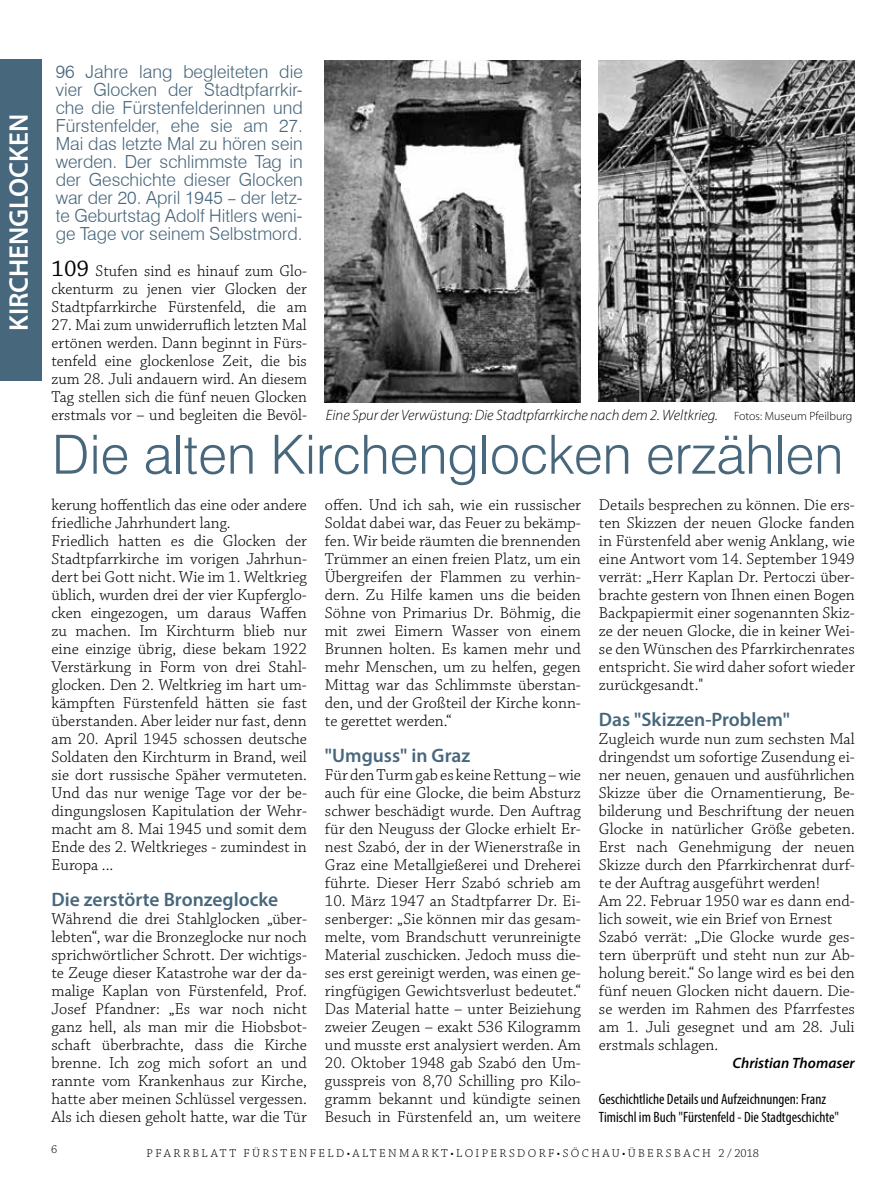
<style>
.page{position:relative;width:893px;height:1191px;background:#fff}
.page>*{position:absolute;margin:0;border:0;box-sizing:border-box;transform-origin:0 0}
.t1{font:300 54px "Swiss 721 BT";color:#47677c}
.t2{font:600 27px "Myriad Pro";color:#fff}
.t3{font:600 19.5px "Myriad Pro";color:#47677c}
.t4{font:300 18px/18px "Swiss 721 BT";color:#47677c;text-align:justify}
.t5{font:300 16.5px/18px "Chaparral Pro";color:#000;text-align:justify}
.t6{font:condensed 15px/18px "Myriad Pro";color:#000}
.t7{font:italic 300 15px "Myriad Pro";color:#000}
.t8{font:italic 600 15px "Myriad Pro";color:#000}
.t9{font:300 12px "Chaparral Pro";letter-spacing:.2em;color:#000}
.s1{font-family:"Myriad Pro";font-size:16.5px;color:#000}
.s2{font-weight:400;font-size:24px}
.s3{font-style:normal;font-size:12px}
</style>
<div class="page">
<img style="left:325px;top:60px;width:256px;height:342px">
<img style="left:599px;top:60px;width:256px;height:342px">
<div style="left:0;top:60px;width:41px;height:321px;background:#47677c"></div>
<h2 class="t2" style="left:2px;top:331px;width:219px;rotate:-90deg">KIRCHENGLOCKEN</h2>
<p class="t4" style="left:56px;top:62px;width:249px">96 Jahre lang begleiteten die vier Glocken der Stadtpfarrkir&shy;che die Fürstenfelderinnen und Fürstenfelder, ehe sie am 27.<br>Mai das letzte Mal zu hören sein werden. Der schlimmste Tag in der Geschichte dieser Glocken war der 20. April 1945 <span class="s1">–</span> der letz&shy;te Geburtstag Adolf Hitlers weni&shy;ge Tage vor seinem Selbstmord.</p>
<p class="t5" style="left:52px;top:262px;width:257px"><span class="s2">109</span> Stufen sind es hinauf zum Glo&shy;ckenturm zu jenen vier Glocken der Stadtpfarrkirche Fürstenfeld, die am</p>
<p class="t5" style="left:52px;top:316px;width:257px">27. Mai zum unwiderruflich letzten Mal ertönen werden. Dann beginnt in Fürs&shy;tenfeld eine glockenlose Zeit, die bis zum 28. Juli andauern wird. An diesem Tag stellen sich die fünf neuen Glocken erstmals vor – und begleiten die Bevöl-</p>
<p class="t7" style="left:326px;top:406px;width:528px">Eine Spur der Verwüstung: Die Stadtpfarrkirche nach dem 2. Weltkrieg. <span class="s3">Fotos: Museum Pfeilburg</span></p>
<h1 class="t1" style="left:52px;top:421px;width:793px">Die alten Kirchenglocken erzählen</h1>
<p class="t5" style="left:325px;top:496px;width:257px">offen. Und ich sah, wie ein russischer Soldat dabei war, das Feuer zu bekämp&shy;fen. Wir beide räumten die brennenden Trümmer an einen freien Platz, um ein Übergreifen der Flammen zu verhin&shy;dern. Zu Hilfe kamen uns die beiden Söhne von Primarius Dr. Böhmig, die mit zwei Eimern Wasser von einem Brunnen holten. Es kamen mehr und mehr Menschen, um zu helfen, gegen Mittag war das Schlimmste überstan&shy;den, und der Großteil der Kirche konn&shy;te gerettet werden.“</p>
<p class="t3" style="left:325px;top:743px;width:147px">"Umguss" in Graz</p>
<p class="t5" style="left:325px;top:766px;width:257px">Für den Turm gab es keine Rettung – wie auch für eine Glocke, die beim Absturz schwer beschädigt wurde. Den Auftrag für den Neuguss der Glocke erhielt Er&shy;nest Szabó, der in der Wienerstraße in Graz eine Metallgießerei und Dreherei führte. Dieser Herr Szabó schrieb am</p>
<p class="t5" style="left:325px;top:892px;width:257px">10. März 1947 an Stadtpfarrer Dr. Ei&shy;senberger: „Sie können mir das gesam&shy;melte, vom Brandschutt verunreinigte Material zuschicken. Jedoch muss die&shy;ses erst gereinigt werden, was einen ge&shy;ringfügigen Gewichtsverlust bedeutet.“ Das Material hatte – unter Beiziehung zweier Zeugen – exakt 536 Kilogramm und musste erst analysiert werden. Am</p>
<p class="t5" style="left:325px;top:1054px;width:257px">20. Oktober 1948 gab Szabó den Um&shy;gusspreis von 8,70 Schilling pro Kilo&shy;gramm bekannt und kündigte seinen Besuch in Fürstenfeld an, um weitere</p>
<p class="t5" style="left:52px;top:496px;width:257px;text-align:left">kerung hoffentlich das eine oder andere friedliche Jahrhundert lang.<br>Friedlich hatten es die Glocken der Stadtpfarrkirche im vorigen Jahrhun&shy;dert bei Gott nicht. Wie im 1. Weltkrieg üblich, wurden drei der vier Kupferglo&shy;cken eingezogen, um daraus Waffen zu machen. Im Kirchturm blieb nur eine einzige übrig, diese bekam 1922<br>Verstärkung in Form von drei Stahl&shy;glocken. Den 2. Weltkrieg im hart um&shy;kämpften Fürstenfeld hätten sie fast überstanden. Aber leider nur fast, denn am 20. April 1945 schossen deutsche Soldaten den Kirchturm in Brand, weil sie dort russische Späher vermuteten.<br>Und das nur wenige Tage vor der be&shy;dingungslosen Kapitulation der Wehr&shy;macht am 8. Mai 1945 und somit dem Ende des 2. Weltkrieges - zumindest in Europa ...</p>
<p class="t3" style="left:52px;top:887px;width:228px">Die zerstörte Bronzeglocke</p>
<p class="t5" style="left:52px;top:910px;width:257px">Während die drei Stahlglocken „über&shy;lebten“, war die Bronzeglocke nur noch sprichwörtlicher Schrott. Der wichtigs&shy;te Zeuge dieser Katastrohe war der da&shy;malige Kaplan von Fürstenfeld, Prof.<br>Josef Pfandner: „Es war noch nicht ganz hell, als man mir die Hiobsbot&shy;schaft überbrachte, dass die Kirche brenne. Ich zog mich sofort an und rannte vom Krankenhaus zur Kirche, hatte aber meinen Schlüssel vergessen.<br>Als ich diesen geholt hatte, war die Tür</p>
<p class="t5" style="left:599px;top:496px;width:257px">Details besprechen zu können. Die ers&shy;ten Skizzen der neuen Glocke fanden in Fürstenfeld aber wenig Anklang, wie eine Antwort vom 14. September 1949 verrät: „Herr Kaplan Dr. Pertoczi über&shy;brachte gestern von Ihnen einen Bogen Backpapiermit einer sogenannten Skiz&shy;ze der neuen Glocke, die in keiner Wei&shy;se den Wünschen des Pfarrkirchenrates entspricht. Sie wird daher sofort wieder zurückgesandt."</p>
<p class="t3" style="left:599px;top:707px;width:193px">Das "Skizzen-Problem"</p>
<p class="t5" style="left:599px;top:730px;width:257px;text-align:left">Zugleich wurde nun zum sechsten Mal dringendst um sofortige Zusendung ei&shy;ner neuen, genauen und ausführlichen Skizze über die Ornamentierung, Be&shy;bilderung und Beschriftung der neuen Glocke in natürlicher Größe gebeten.<br>Erst nach Genehmigung der neuen Skizze durch den Pfarrkirchenrat durf&shy;te der Auftrag ausgeführt werden!<br>Am 22. Februar 1950 war es dann end&shy;lich soweit, wie ein Brief von Ernest Szabó verrät: „Die Glocke wurde ges&shy;tern überprüft und steht nun zur Ab&shy;holung bereit.“ So lange wird es bei den fünf neuen Glocken nicht dauern. Die&shy;se werden im Rahmen des Pfarrfestes am 1. Juli gesegnet und am 28. Juli erstmals schlagen.</p>
<p class="t8" style="left:732px;top:1053px;width:124px">Christian Thomaser</p>
<p class="t6" style="left:599px;top:1089px;width:242px">Geschichtliche Details und Aufzeichnungen: Franz<br>Timischl im Buch "Fürstenfeld - Die Stadtgeschichte"</p>
<p class="t9" style="left:51px;top:1142px;width:8px">6</p>
<p class="t9" style="left:147px;top:1146px;width:614px">PFARRBLATT FÜRSTENFELD•ALTENMARKT•LOIPERSDORF•SÖCHAU•ÜBERSBACH 2 / 2018</p>
</div>
